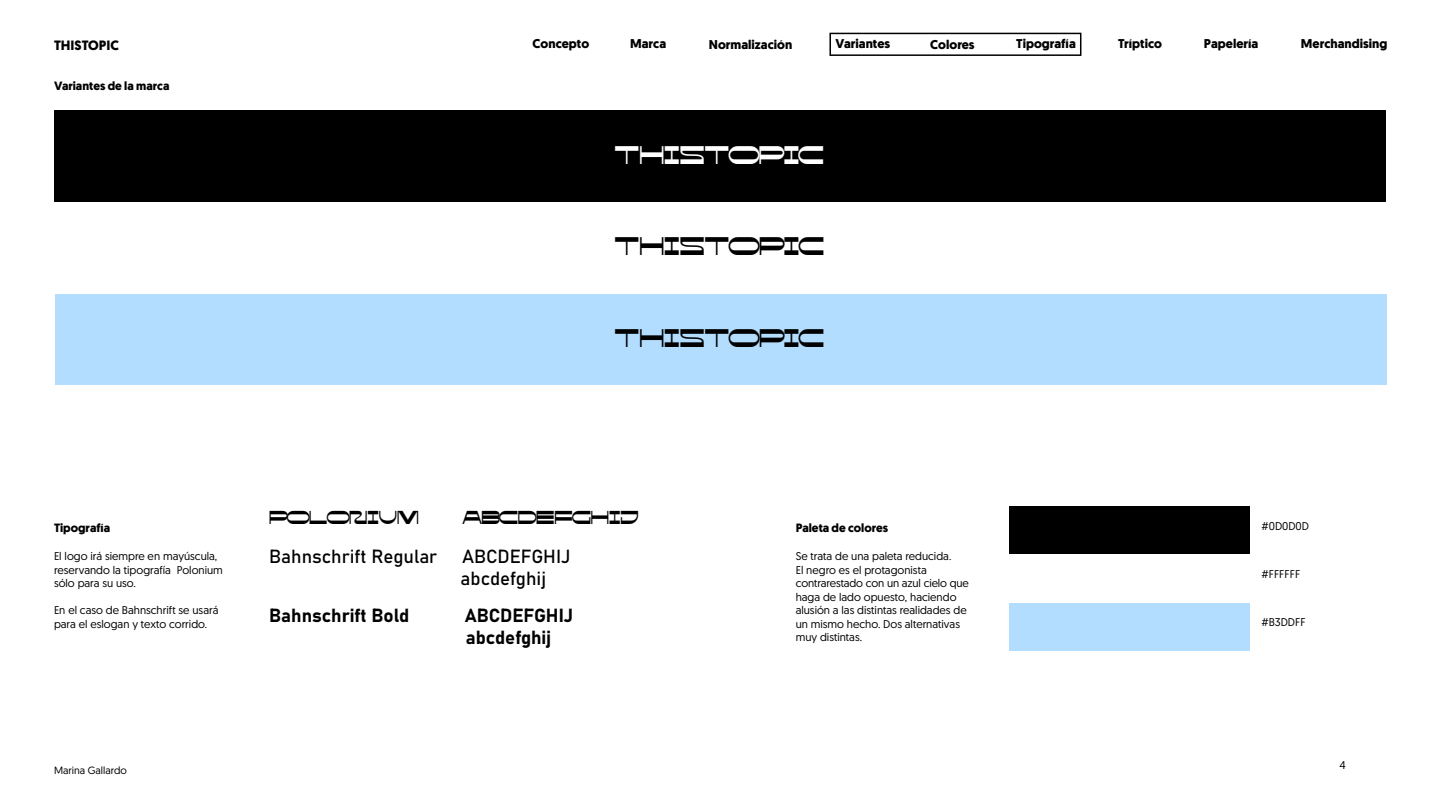
<style>
.page{position:relative;width:1440px;height:810px;background:#fff}
.page>*{position:absolute;margin:0;border:0;box-sizing:border-box;transform-origin:0 0}
.t1{font:25.5px "Polonium";color:#000100}
.t2{font:25.5px "Polonium";color:#fff}
.t3{font:18.75px "Bahnschrift";color:#000}
.t4{font:18.75px "Polonium";color:#000}
.t5{font:700 13.5px "Geomanist";color:#000}
.t6{font:700 12.75px "Geomanist";color:#000}
.t7{font:700 12px "Geomanist";color:#000}
.t8{font:11.25px/13.5px "Geomanist";color:#000}
.t9{font:10.5px "Geomanist";color:#000}
</style>
<div class="page">
<div style="left:55px;top:111px;width:1331px;height:91px;background:#000"></div>
<div style="left:55px;top:293px;width:1331px;height:92px;background:#b3ddff"></div>
<div style="left:1010px;top:507px;width:240px;height:48px;background:#000"></div>
<div style="left:1010px;top:603px;width:240px;height:48px;background:#b3ddff"></div>
<div style="left:829px;top:33px;width:252px;height:23px;border:2px solid #000"></div>
<p class="t5" style="left:54px;top:36px;width:66px">THISTOPIC</p>
<p class="t6" style="left:533px;top:35px;width:58px">Concepto</p>
<p class="t6" style="left:630px;top:35px;width:38px">Marca</p>
<p class="t6" style="left:709px;top:36px;width:85px">Normalización</p>
<p class="t6" style="left:836px;top:35px;width:56px">Variantes</p>
<p class="t6" style="left:930px;top:36px;width:46px">Colores</p>
<p class="t6" style="left:1016px;top:35px;width:61px">Tipografía</p>
<p class="t6" style="left:1118px;top:35px;width:45px">Tríptico</p>
<p class="t6" style="left:1204px;top:35px;width:56px">Papelería</p>
<p class="t6" style="left:1301px;top:35px;width:88px">Merchandising</p>
<p class="t7" style="left:54px;top:78px;width:117px">Variantes de la marca</p>
<p class="t2" style="left:615px;top:140px;width:211px">THISTOPIC</p>
<p class="t1" style="left:615px;top:231px;width:211px">THISTOPIC</p>
<p class="t1" style="left:615px;top:323px;width:211px">THISTOPIC</p>
<p class="t7" style="left:54px;top:520px;width:58px">Tipografía</p>
<p class="t8" style="left:54px;top:549px;width:170px">El logo irá siempre en mayúscula, reservando la tipografía Polonium sólo para su uso.</p>
<p class="t8" style="left:54px;top:603px;width:166px">En el caso de Bahnschrift se usará para el eslogan y texto corrido.</p>
<p class="t9" style="left:54px;top:763px;width:75px">Marina Gallardo</p>
<p class="t4" style="left:269px;top:506px;width:151px">POLONIUM</p>
<p class="t4" style="left:463px;top:506px;width:177px">ABCDEFGHIJ</p>
<p class="t3" style="left:269px;top:542px;width:170px">Bahnschrift Regular</p>
<p class="t3" style="left:462px;top:542px;width:110px">ABCDEFGHIJ</p>
<p class="t3" style="left:461px;top:565px;width:87px">abcdefghij</p>
<p class="t3" style="left:269px;top:601px;width:142px">Bahnschrift Bold</p>
<p class="t3" style="left:465px;top:601px;width:110px">ABCDEFGHIJ</p>
<p class="t3" style="left:466px;top:624px;width:87px">abcdefghij</p>
<p class="t7" style="left:796px;top:520px;width:94px">Paleta de colores</p>
<p class="t8" style="left:796px;top:549px;width:175px">Se trata de una paleta reducida.<br>El negro es el protagonista contrarestado con un azul cielo que haga de lado opuesto, haciendo alusión a las distintas realidades de un mismo hecho. Dos alternativas muy distintas.</p>
<p class="t8" style="left:1262px;top:519px;width:49px">#0D0D0D</p>
<p class="t8" style="left:1262px;top:567px;width:40px">#FFFFFF</p>
<p class="t8" style="left:1262px;top:615px;width:46px">#B3DDFF</p>
<p class="t8" style="left:1340px;top:758px;width:8px">4</p>
</div>
